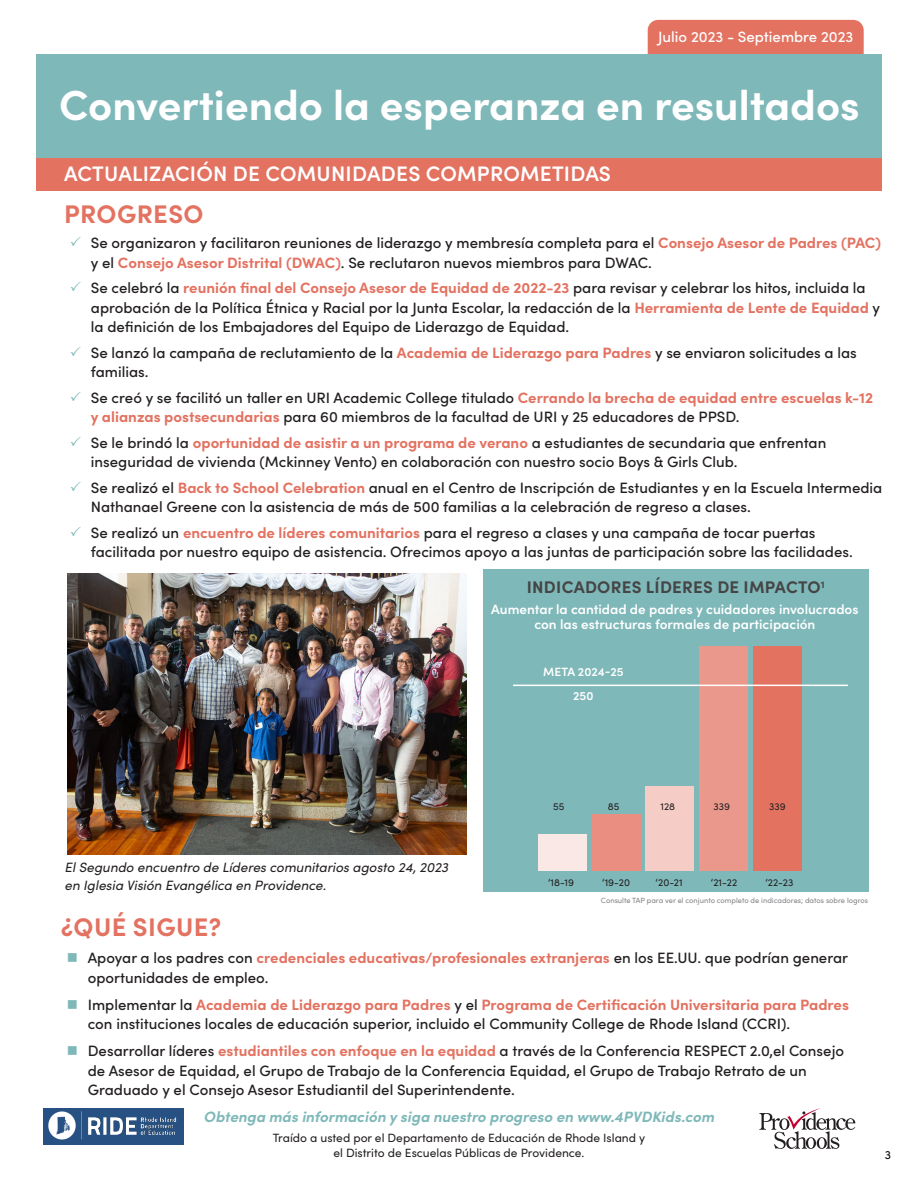
<style>
.page{position:relative;width:918px;height:1188px;background:#fff}
.page>*{position:absolute;margin:0;border:0;box-sizing:border-box;transform-origin:0 0}
.t1{font:700 42px "Sofia Pro";color:#fff}
.Paragraph_Style_1{font:700 25.5px "Sofia Pro";letter-spacing:.015em;color:#e37261}
.Paragraph_Style_2{font:700 25.5px "Sofia Pro";letter-spacing:.015em;color:#e37261}
.t2{font:600 21px "Sofia Pro";letter-spacing:.01em;color:#fff}
.t3{font:700 16.8px "Sofia Pro";letter-spacing:.015em;color:#454545}
.t4{font:500 15px/19.5px "Sofia Pro";color:#231f20}
.t5{font:italic 700 15px "Sofia Pro";color:#7fb8b9}
.t6{font:500 15px "Sofia Pro";color:#fff}
.Paragraph_Style_1-2{font:italic 13.5px/18px "Sofia Pro";color:#231f20}
.Paragraph_Style_1-3{font:600 13.5px/15px "Sofia Pro";color:#fff;text-align:center}
.t7{font:12px/15px "Sofia Pro";color:#231f20;text-align:center}
.t8{font:600 12px "Sofia Pro";color:#fff}
.t9{font:12px "Sofia Pro";color:#000}
.t10{font:10.2px "Sofia Pro";color:#231f20}
.t11{font:7.5px "Sofia Pro";color:#808285}
.s1{color:#7fb8b9}
.s2{font-weight:700;color:#e37261}
</style>
<div class="page">
<div style="left:648px;top:20px;width:216px;height:64px;background:#e37261;border-radius:10px"></div>
<div style="left:36px;top:54px;width:846px;height:104px;background:#7fb8b9"></div>
<div style="left:36px;top:158px;width:846px;height:32px;background:#e37261"></div>
<svg style="left:759px;top:1108px;width:96px;height:41px"></svg>
<div style="left:43px;top:1108px;width:140px;height:37px;background:#275182"></div>
<img style="left:48px;top:1112px;width:128px;height:28px">
<img style="left:67px;top:574px;width:399px;height:281px">
<div style="left:483px;top:569px;width:385px;height:323px;background:#7fb8b9"></div>
<div style="left:753px;top:646px;width:48px;height:225px;background:#e37261"></div>
<div style="left:699px;top:646px;width:49px;height:225px;background:#eb988c"></div>
<div style="left:646px;top:786px;width:48px;height:85px;background:#f5ccc6"></div>
<div style="left:592px;top:814px;width:48px;height:57px;background:#e98e80"></div>
<div style="left:538px;top:834px;width:49px;height:37px;background:#fae8e6"></div>
<hr style="left:513px;top:685px;width:335px;height:1px;background:#fff">
<p class="t6" style="left:658px;top:25px;width:197px">Julio 2023 - Septiembre 2023</p>
<h1 class="t1" style="left:59px;top:73px;width:802px">Convertiendo la esperanza en resultados</h1>
<p class="t2" style="left:64px;top:158px;width:549px">ACTUALIZACIÓN DE COMUNIDADES COMPROMETIDAS</p>
<p class="Paragraph_Style_2" style="left:64px;top:194px;width:141px">PROGRESO</p>
<p class="t4" style="left:91px;top:233px;width:792px;text-indent:-21px"><span class="s1">✓</span> Se organizaron y facilitaron reuniones de liderazgo y membresía completa para el <span class="s2">Consejo Asesor de Padres (PAC) </span>y el <span class="s2">Consejo Asesor Distrital (DWAC)</span>. Se reclutaron nuevos miembros para DWAC.</p>
<p class="t4" style="left:91px;top:278px;width:791px;text-indent:-21px"><span class="s1">✓</span> Se celebró la <span class="s2">reunión final del Consejo Asesor de Equidad de 2022-23</span> para revisar y celebrar los hitos, incluida la aprobación de la Política Étnica y Racial por la Junta Escolar, la redacción de la <span class="s2">Herramienta de Lente de Equidad</span> y la definición de los Embajadores del Equipo de Liderazgo de Equidad.</p>
<p class="t4" style="left:91px;top:342px;width:768px;text-indent:-21px"><span class="s1">✓</span> Se lanzó la campaña de reclutamiento de la <span class="s2">Academia de Liderazgo para Padres</span> y se enviaron solicitudes a las familias.</p>
<p class="t4" style="left:91px;top:387px;width:784px;text-indent:-21px"><span class="s1">✓</span> Se creó y se facilitó un taller en URI Academic College titulado <span class="s2">Cerrando la brecha de equidad entre escuelas k-12 y alianzas postsecundarias</span> para 60 miembros de la facultad de URI y 25 educadores de PPSD.</p>
<p class="t4" style="left:91px;top:432px;width:737px;text-indent:-21px"><span class="s1">✓</span> Se le brindó la <span class="s2">oportunidad de asistir a un programa de verano</span> a estudiantes de secundaria que enfrentan inseguridad de vivienda (Mckinney Vento) en colaboración con nuestro socio Boys &amp; Girls Club.</p>
<p class="t4" style="left:91px;top:477px;width:793px;text-indent:-21px"><span class="s1">✓</span> Se realizó el <span class="s2">Back to School Celebration</span> anual en el Centro de Inscripción de Estudiantes y en la Escuela Intermedia<br>Nathanael Greene con la asistencia de más de 500 familias a la celebración de regreso a clases.</p>
<p class="t4" style="left:91px;top:522px;width:763px;text-indent:-21px"><span class="s1">✓</span> Se realizó un <span class="s2">encuentro de líderes comunitarios</span> para el regreso a clases y una campaña de tocar puertas facilitada por nuestro equipo de asistencia. Ofrecimos apoyo a las juntas de participación sobre las facilidades.</p>
<p class="t3" style="left:527px;top:575px;width:299px">INDICADORES LÍDERES DE IMPACTO<sup>1</sup></p>
<p class="Paragraph_Style_1-3" style="left:491px;top:601px;width:369px">Aumentar la cantidad de padres y cuidadores involucrados con las estructuras formales de participación</p>
<p class="t8" style="left:543px;top:663px;width:82px">META 2024-25</p>
<p class="t8" style="left:573px;top:687px;width:22px">250</p>
<p class="Paragraph_Style_1-2" style="left:65px;top:858px;width:385px">El Segundo encuentro de Líderes comunitarios agosto 24, 2023 en Iglesia Visión Evangélica en Providence.</p>
<p class="t10" style="left:553px;top:799px;width:13px">55</p>
<p class="t10" style="left:608px;top:799px;width:13px">85</p>
<p class="t10" style="left:661px;top:799px;width:16px">128</p>
<p class="t10" style="left:714px;top:799px;width:18px">339</p>
<p class="t10" style="left:769px;top:799px;width:18px">339</p>
<p class="t10" style="left:548px;top:875px;width:28px">‘18-19</p>
<p class="t10" style="left:602px;top:875px;width:29px">‘19-20</p>
<p class="t10" style="left:656px;top:875px;width:29px">‘20-21</p>
<p class="t10" style="left:711px;top:875px;width:28px">‘21-22</p>
<p class="t10" style="left:765px;top:875px;width:29px">‘22-23</p>
<p class="t11" style="left:601px;top:895px;width:269px">Consulte TAP para ver el conjunto completo de indicadores; datos sobre logros</p>
<p class="Paragraph_Style_1" style="left:61px;top:908px;width:162px">¿QUÉ SIGUE?</p>
<p class="t4" style="left:88px;top:947px;width:762px">Apoyar a los padres con <span class="s2">credenciales educativas/profesionales extranjeras</span> en los EE.UU. que podrían generar oportunidades de empleo.</p>
<p class="t4" style="left:88px;top:994px;width:763px">Implementar la <span class="s2">Academia de Liderazgo para Padres</span> y el <span class="s2">Programa de Certificación Universitaria para Padres </span>con instituciones locales de educación superior, incluido el Community College de Rhode Island (CCRI).</p>
<p class="t4" style="left:88px;top:1040px;width:758px">Desarrollar líderes <span class="s2">estudiantiles con enfoque en la equidad</span> a través de la Conferencia RESPECT 2.0,el Consejo de Asesor de Equidad, el Grupo de Trabajo de la Conferencia Equidad, el Grupo de Trabajo Retrato de un<br>Graduado y el Consejo Asesor Estudiantil del Superintendente.</p>
<p class="t5" style="left:204px;top:1105px;width:512px">Obtenga más información y siga nuestro progreso en www.4PVDKids.com</p>
<p class="t7" style="left:273px;top:1129px;width:374px">Traído a usted por el Departamento de Educación de Rhode Island y el Distrito de Escuelas Públicas de Providence.</p>
<p class="t9" style="left:885px;top:1146px;width:8px">3</p>
</div>
